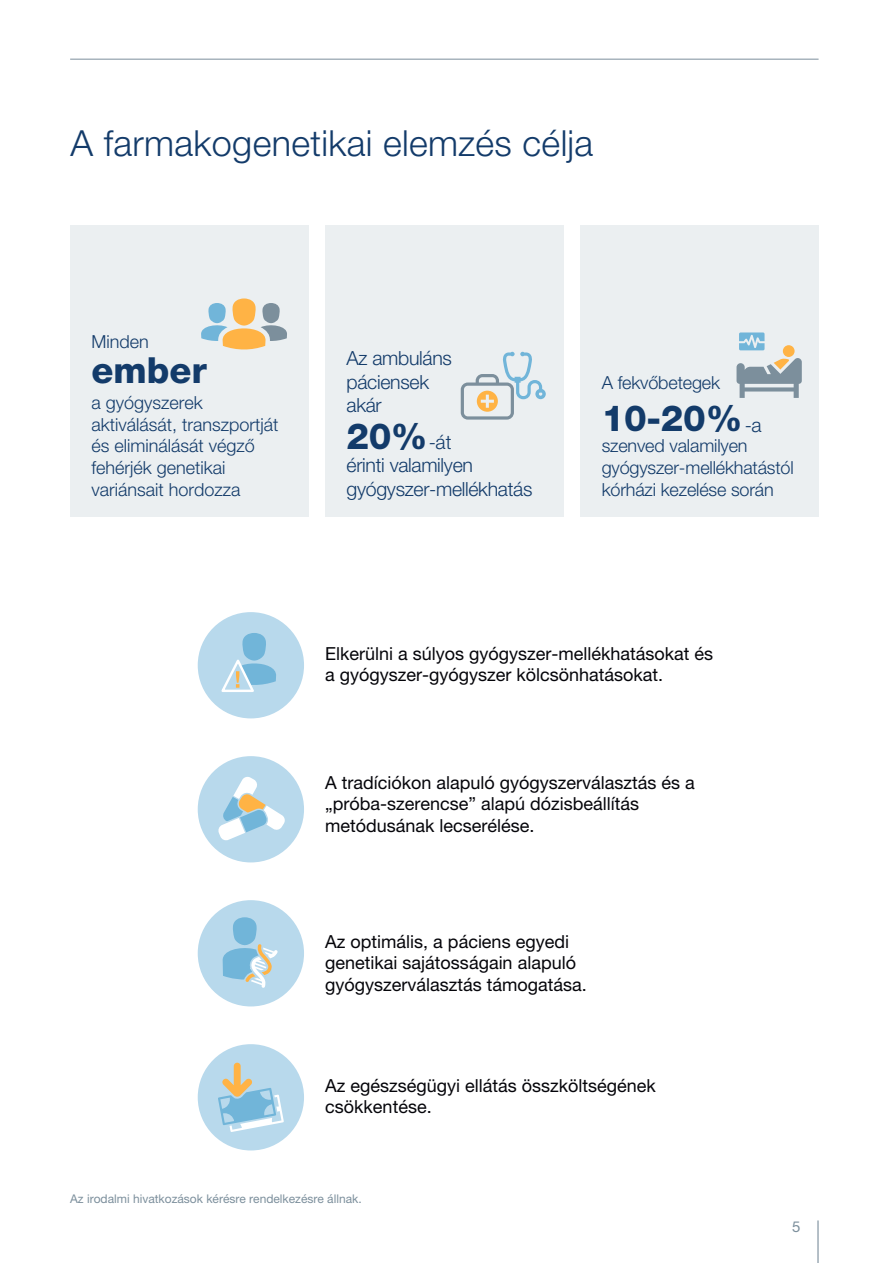
<style>
.page{position:relative;width:893px;height:1263px;background:#fff}
.page>*{position:absolute;margin:0;border:0;box-sizing:border-box;transform-origin:0 0}
.t1{font:300 36px "Helvetica Neue LT Pro";letter-spacing:.01em;color:#133b6a}
.t2{font:800 36px "Helvetica Neue LT Pro";color:#133b6a}
.t3{font:300 19.5px/23.4px "Helvetica Neue LT Pro";letter-spacing:-.015em;color:#133b6a}
.t4{font:18px/21.6px "Helvetica Neue LT Pro";color:#05050a}
.t5{font:300 18px/21.6px "Helvetica Neue LT Pro";color:#133b6a}
.t6{font:15px "Helvetica Neue LT Pro";color:#7c8f9c}
.t7{font:12px "Helvetica Neue LT Pro";color:#7c8f9c}
.s1{font-weight:300;font-size:19.5px}
</style>
<div class="page">
<hr style="left:817px;top:1220px;width:2px;height:43px;background:#7c8f9c">
<hr style="left:70px;top:59px;width:749px;height:1px;background:#7c8f9c">
<div style="left:198px;top:612px;width:106px;height:106px;background:#b8d9ec;border-radius:50%"></div>
<svg style="left:221px;top:633px;width:55px;height:59px"></svg>
<div style="left:198px;top:756px;width:106px;height:106px;background:#b8d9ec;border-radius:50%"></div>
<svg style="left:218px;top:777px;width:67px;height:64px"></svg>
<div style="left:198px;top:900px;width:106px;height:106px;background:#b8d9ec;border-radius:50%"></div>
<svg style="left:222px;top:917px;width:56px;height:71px"></svg>
<div style="left:198px;top:1044px;width:106px;height:106px;background:#b8d9ec;border-radius:50%"></div>
<svg style="left:218px;top:1063px;width:66px;height:69px"></svg>
<div style="left:70px;top:225px;width:238px;height:292px;background:#ebeff1"></div>
<div style="left:325px;top:225px;width:238px;height:292px;background:#ebeff1"></div>
<div style="left:580px;top:225px;width:239px;height:292px;background:#ebeff1"></div>
<svg style="left:201px;top:298px;width:86px;height:52px"></svg>
<svg style="left:461px;top:352px;width:85px;height:68px"></svg>
<svg style="left:736px;top:332px;width:66px;height:66px"></svg>
<h1 class="t1" style="left:70px;top:121px;width:524px">A farmakogenetikai elemzés célja</h1>
<p class="t5" style="left:91px;top:331px;width:59px">Minden</p>
<h1 class="t2" style="left:91px;top:349px;width:117px">ember</h1>
<p class="t5" style="left:91px;top:392px;width:113px">a gyógyszerek</p>
<p class="t5" style="left:91px;top:413px;width:189px">aktiválását, transzportját és eliminálását végző fehérjék genetikai variánsait hordozza</p>
<p class="t3" style="left:347px;top:346px;width:107px">Az ambuláns páciensek akár</p>
<h1 class="t2" style="left:347px;top:415px;width:106px">20% <span class="s1">-át</span></h1>
<p class="t3" style="left:347px;top:453px;width:187px">érinti valamilyen gyógyszer-mellékhatás</p>
<p class="t5" style="left:602px;top:371px;width:120px">A fekvőbetegek</p>
<h1 class="t2" style="left:602px;top:397px;width:142px">10-20%</h1>
<p class="t5" style="left:602px;top:435px;width:194px">szenved valamilyen gyógyszer-mellékhatástól kórházi kezelése során</p>
<p class="t3" style="left:745px;top:413px;width:19px">-a</p>
<p class="t4" style="left:325px;top:642px;width:390px">Elkerülni a súlyos gyógyszer-mellékhatásokat és a gyógyszer-gyógyszer kölcsönhatásokat.</p>
<p class="t4" style="left:325px;top:771px;width:371px">A tradíciókon alapuló gyógyszerválasztás és a „próba-szerencse” alapú dózisbeállítás metódusának lecserélése.</p>
<p class="t4" style="left:325px;top:930px;width:263px">Az optimális, a páciens egyedi genetikai sajátosságain alapuló gyógyszerválasztás támogatása.</p>
<p class="t4" style="left:325px;top:1074px;width:332px">Az egészségügyi ellátás összköltségének csökkentése.</p>
<p class="t7" style="left:70px;top:1192px;width:293px">Az irodalmi hivatkozások kérésre rendelkezésre állnak.</p>
<p class="t6" style="left:792px;top:1218px;width:10px">5</p>
</div>
